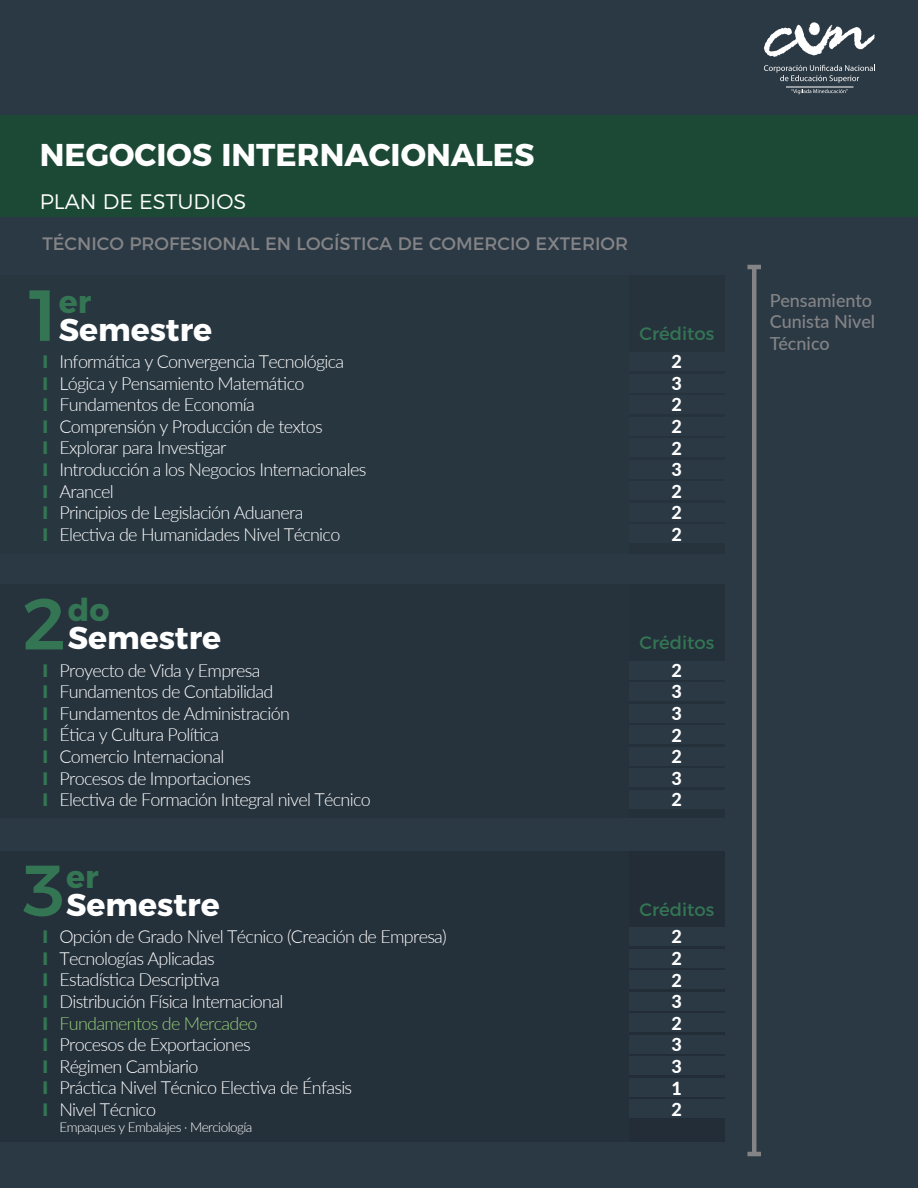
<style>
.page{position:relative;width:918px;height:1188px;background:#2b3944}
.page>*{position:absolute;margin:0;border:0;box-sizing:border-box;transform-origin:0 0}
.t1{font:500 72px "Montserrat";color:#347554}
.t2{font:700 31.5px "Montserrat";color:#fff}
.t3{font:700 31.5px "Montserrat";color:#347554}
.t4{font:300 21px "Montserrat";color:#fff}
.t5{font:300 18px/21.6px "Lato";letter-spacing:-.04em;color:#fff}
.t6{font:18px "Montserrat";color:#848487}
.t7{font:500 18px/21.6px "Lato";color:#848487}
.t8{font:700 18px/21.6px "Montserrat";color:#347554;text-align:justify}
.t9{font:800 18px/21.6px "Lato";color:#fff;text-align:justify}
.t10{font:18px "Montserrat";color:#347554}
.t11{font:300 18px "Lato";letter-spacing:-.04em;color:#97cd7b}
.t12{font:300 13.5px "Lato";letter-spacing:-.04em;color:#fff}
</style>
<div class="page">
<div style="left:0;top:116px;width:918px;height:101px;background:#1c4935"></div>
<svg style="left:764px;top:22px;width:111px;height:35px"></svg>
<svg style="left:764px;top:65px;width:111px;height:18px"></svg>
<hr style="left:786px;top:87px;width:68px;height:1px;background:#fff">
<svg style="left:791px;top:89px;width:57px;height:5px"></svg>
<div style="left:0;top:275px;width:724px;height:279px;background:#283640"></div>
<div style="left:629px;top:352px;width:95px;height:19px;background:#2b3944"></div>
<div style="left:629px;top:374px;width:95px;height:18px;background:#2b3944"></div>
<div style="left:629px;top:395px;width:95px;height:19px;background:#2b3944"></div>
<div style="left:629px;top:417px;width:95px;height:18px;background:#2b3944"></div>
<div style="left:629px;top:438px;width:95px;height:19px;background:#2b3944"></div>
<div style="left:629px;top:460px;width:95px;height:18px;background:#2b3944"></div>
<div style="left:629px;top:481px;width:95px;height:19px;background:#2b3944"></div>
<div style="left:629px;top:503px;width:95px;height:18px;background:#2b3944"></div>
<div style="left:629px;top:524px;width:95px;height:19px;background:#2b3944"></div>
<div style="left:0;top:584px;width:724px;height:234px;background:#26333d"></div>
<div style="left:629px;top:661px;width:95px;height:19px;background:#2b3944"></div>
<div style="left:629px;top:682px;width:95px;height:19px;background:#2b3944"></div>
<div style="left:629px;top:704px;width:95px;height:19px;background:#2b3944"></div>
<div style="left:629px;top:725px;width:95px;height:19px;background:#2b3944"></div>
<div style="left:629px;top:747px;width:95px;height:19px;background:#2b3944"></div>
<div style="left:629px;top:768px;width:95px;height:19px;background:#2b3944"></div>
<div style="left:629px;top:790px;width:95px;height:19px;background:#2b3944"></div>
<div style="left:0;top:851px;width:724px;height:291px;background:#24303a"></div>
<div style="left:629px;top:928px;width:95px;height:18px;background:#2b3944"></div>
<div style="left:629px;top:949px;width:95px;height:19px;background:#2b3944"></div>
<div style="left:629px;top:971px;width:95px;height:18px;background:#2b3944"></div>
<div style="left:629px;top:992px;width:95px;height:19px;background:#2b3944"></div>
<div style="left:629px;top:1014px;width:95px;height:18px;background:#2b3944"></div>
<div style="left:629px;top:1035px;width:95px;height:19px;background:#2b3944"></div>
<div style="left:629px;top:1057px;width:95px;height:18px;background:#2b3944"></div>
<div style="left:629px;top:1078px;width:95px;height:19px;background:#2b3944"></div>
<div style="left:629px;top:1100px;width:95px;height:18px;background:#2b3944"></div>
<hr style="left:752px;top:268px;width:4px;height:885px;background:#848487">
<hr style="left:747px;top:1152px;width:14px;height:4px;background:#848487">
<hr style="left:747px;top:265px;width:14px;height:4px;background:#848487">
<h2 class="t2" style="left:40px;top:128px;width:496px">NEGOCIOS INTERNACIONALES</h2>
<p class="t4" style="left:40px;top:186px;width:208px">PLAN DE ESTUDIOS</p>
<p class="t6" style="left:42px;top:229px;width:587px">TÉCNICO PROFESIONAL EN LOGÍSTICA DE COMERCIO EXTERIOR</p>
<h1 class="t1" style="left:22px;top:257px;width:46px">1</h1>
<h2 class="t3" style="left:59px;top:276px;width:34px">er</h2>
<h2 class="t2" style="left:59px;top:304px;width:155px">Semestre</h2>
<p class="t10" style="left:639px;top:320px;width:76px">Créditos</p>
<p class="t8" style="left:42px;top:349px;width:7px">I I I I I I I I I</p>
<p class="t5" style="left:59px;top:350px;width:309px">Informática y Convergencia Tecnológica<br>Lógica y Pensamiento Matemático<br>Fundamentos de Economía<br>Comprensión y Producción de textos<br>Explorar para Investigar<br>Introducción a los Negocios Internacionales<br>Arancel<br>Principios de Legislación Aduanera<br>Electiva de Humanidades Nivel Técnico</p>
<p class="t9" style="left:672px;top:350px;width:12px">2<br>3<br>2<br>2<br>2<br>3<br>2<br>2<br>2</p>
<h1 class="t1" style="left:22px;top:566px;width:46px">2</h1>
<h2 class="t3" style="left:68px;top:584px;width:43px">do</h2>
<h2 class="t2" style="left:68px;top:612px;width:155px">Semestre</h2>
<p class="t10" style="left:639px;top:628px;width:76px">Créditos</p>
<p class="t8" style="left:42px;top:658px;width:7px">I I I I I I I</p>
<p class="t5" style="left:59px;top:659px;width:313px">Proyecto de Vida y Empresa<br>Fundamentos de Contabilidad<br>Fundamentos de Administración<br>Ética y Cultura Política<br>Comercio Internacional<br>Procesos de Importaciones<br>Electiva de Formación Integral nivel Técnico</p>
<p class="t9" style="left:672px;top:659px;width:12px">2<br>3<br>3<br>2<br>2<br>3<br>2</p>
<h1 class="t1" style="left:22px;top:833px;width:46px">3</h1>
<h2 class="t3" style="left:66px;top:851px;width:34px">er</h2>
<h2 class="t2" style="left:66px;top:879px;width:155px">Semestre</h2>
<p class="t10" style="left:639px;top:895px;width:76px">Créditos</p>
<p class="t8" style="left:42px;top:925px;width:7px">I I I I I I I I I</p>
<p class="t5" style="left:59px;top:925px;width:389px">Opción de Grado Nivel Técnico (Creación de Empresa)<br>Tecnologías Aplicadas<br>Estadística Descriptiva<br>Distribución Física Internacional</p>
<p class="t11" style="left:59px;top:1011px;width:199px">Fundamentos de Mercadeo</p>
<p class="t5" style="left:59px;top:1033px;width:294px">Procesos de Exportaciones<br>Régimen Cambiario<br>Práctica Nivel Técnico Electiva de Énfasis<br>Nivel Técnico</p>
<p class="t12" style="left:59px;top:1118px;width:195px">Empaques y Embalajes · Merciología</p>
<p class="t9" style="left:672px;top:925px;width:12px">2<br>2<br>2<br>3<br>2<br>3<br>3<br>1<br>2</p>
<p class="t7" style="left:770px;top:289px;width:107px">Pensamiento<br>Cunista Nivel<br>Técnico</p>
</div>
